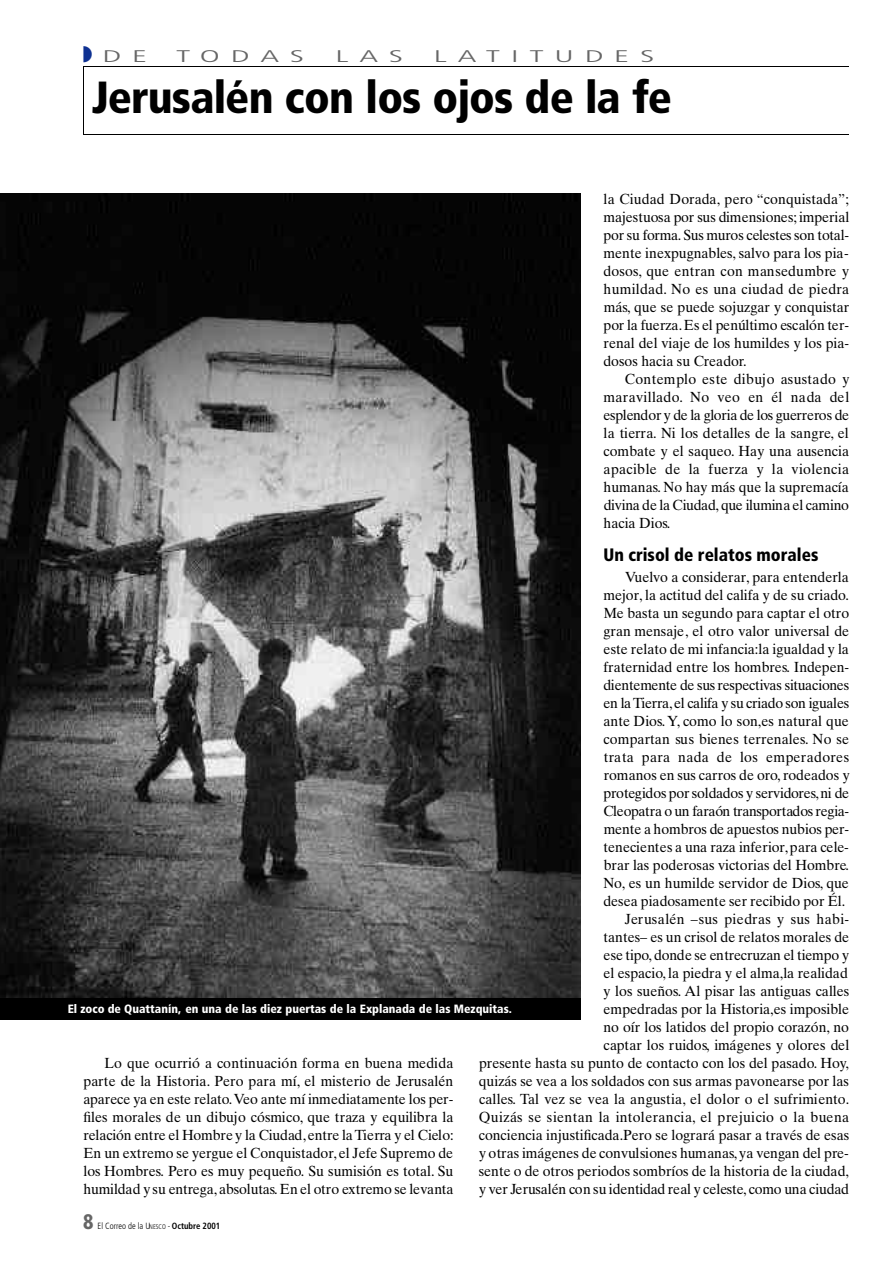
<style>
.page{position:relative;width:893px;height:1263px;background:#fff}
.page>*{position:absolute;margin:0;border:0;box-sizing:border-box;transform-origin:0 0}
.t1{font:900 condensed 45px "Frutiger";letter-spacing:-.015em;color:#000}
.t2{font:900 condensed 21px "Frutiger";color:#666;scale:.95 1}
.t3{font:900 condensed 18px "Frutiger";color:#000;scale:.96 1}
.t4{font:300 condensed 16.8px "Frutiger";color:#666;scale:2 1}
.t5{font:14.7px/18px "Times Ten";color:#000;text-align:justify;scale:.96 1}
.t6{font:14.7px "Times Ten";letter-spacing:.02em;color:#000;scale:.96 1}
.t7{font:14.7px "Times Ten";letter-spacing:-.03em;color:#000;scale:.96 1}
.t8{font:14.7px "Times Ten";letter-spacing:.025em;color:#000;scale:.96 1}
.t9{font:900 condensed 12px "Frutiger";color:#fff}
.t10{font:300 condensed 9px "Frutiger";color:#000;scale:.95 1}
.s1{color:#0e3192}
.s2{font-size:6.75px}
.s3{font-weight:700}
</style>
<div class="page">
<hr style="left:83px;top:66px;width:1px;height:69px;background:#000">
<img style="left:0;top:193px;width:580px;height:806px">
<div style="left:0;top:999px;width:580px;height:21px;background:#000"></div>
<hr style="left:83px;top:134px;width:766px;height:1px;background:#000">
<hr style="left:83px;top:66px;width:766px;height:1px;background:#000">
<p class="t4" style="left:83px;top:50px;width:34px"><span class="s1">◗</span> D E</p>
<p class="t4" style="left:176px;top:50px;width:66px">T O D A S</p>
<p class="t4" style="left:335px;top:50px;width:35px">L A S</p>
<p class="t4" style="left:434px;top:50px;width:112px">L A T I T U D E S</p>
<h1 class="t1" style="left:92px;top:79px;width:582px">Jerusalén con los ojos de la fe</h1>
<p class="t5" style="left:603px;top:191px;width:258px">la Ciudad Dorada, pero “ c o n q u i s t a d a ” ; majestuosa por sus dimensiones; i m p e r i a l por su forma. Sus muros celestes son total&shy;mente inexpugnables, salvo para los pia&shy;d o s o s, que entran con mansedumbre y h u m i l d a d . No es una ciudad de piedra más, que se puede sojuzgar y conquistar por la fuerza.Es el penúltimo escalón ter&shy;renal del viaje de los humildes y los pia&shy;dosos hacia su Creador.</p>
<p class="t5" style="left:603px;top:371px;width:258px;text-indent:21px">Contemplo este dibujo asustado y m a r a v i l l a d o. No veo en él nada del esplendor y de la gloria de los guerreros de la tierra. Ni los detalles de la sangre, e l combate y el saqueo. Hay una ausencia apacible de la fuerza y la violencia humanas. No hay más que la supremacía divina de la Ciudad, que ilumina el camino hacia Dios.</p>
<p class="t3" style="left:603px;top:547px;width:225px">Un crisol de relatos morales</p>
<p class="t5" style="left:625px;top:569px;width:234px">Vuelvo a considerar, para entenderla</p>
<p class="t5" style="left:603px;top:587px;width:257px">mejor, la actitud del califa y de su criado.</p>
<p class="t5" style="left:603px;top:605px;width:257px">Me basta un segundo para captar el otro</p>
<p class="t5" style="left:603px;top:623px;width:257px">gran mensaje, el otro valor universal de</p>
<p class="t5" style="left:603px;top:641px;width:257px">este relato de mi infancia:la igualdad y la</p>
<p class="t5" style="left:603px;top:659px;width:257px">fraternidad entre los hombres. Indepen-</p>
<p class="t5" style="left:603px;top:677px;width:257px">dientemente de sus respectivas situaciones</p>
<p class="t7" style="left:603px;top:697px;width:257px">en la Ti e r r a ,el califa y su criado son iguales</p>
<p class="t5" style="left:603px;top:713px;width:257px">ante Dios. Y, como lo son,es natural que</p>
<p class="t5" style="left:603px;top:731px;width:257px">compartan sus bienes terrenales. No se</p>
<p class="t8" style="left:603px;top:751px;width:257px">trata para nada de los emperadores</p>
<p class="t5" style="left:603px;top:767px;width:258px">romanos en sus carros de oro, rodeados y</p>
<p class="t5" style="left:603px;top:785px;width:257px">protegidos por soldados y servidores,ni de</p>
<p class="t7" style="left:603px;top:805px;width:258px">Cleopatra o un faraón transportados regia-</p>
<p class="t5" style="left:603px;top:821px;width:257px">mente a hombros de apuestos nubios per-</p>
<p class="t5" style="left:603px;top:839px;width:257px">tenecientes a una raza inferior,para cele-</p>
<p class="t5" style="left:603px;top:857px;width:257px">brar las poderosas victorias del Hombre.</p>
<p class="t5" style="left:603px;top:875px;width:257px">No, es un humilde servidor de Dios, que</p>
<p class="t5" style="left:603px;top:893px;width:253px">desea piadosamente ser recibido por Él.</p>
<p class="t6" style="left:625px;top:913px;width:235px">Jerusalén –sus piedras y sus habi-</p>
<p class="t5" style="left:603px;top:929px;width:257px">tantes– es un crisol de relatos morales de</p>
<p class="t5" style="left:603px;top:947px;width:257px">ese tipo, donde se entrecruzan el tiempo y</p>
<p class="t5" style="left:603px;top:965px;width:256px">el espacio, la piedra y el alma,la realidad</p>
<p class="t5" style="left:603px;top:983px;width:257px">y los sueños. Al pisar las antiguas calles</p>
<p class="t5" style="left:603px;top:1001px;width:257px">empedradas por la Historia,es imposible</p>
<p class="t5" style="left:603px;top:1019px;width:257px">no oír los latidos del propio corazón, no</p>
<p class="t5" style="left:603px;top:1037px;width:257px">captar los ruidos, imágenes y olores del</p>
<p class="t5" style="left:479px;top:1055px;width:387px">presente hasta su punto de contacto con los del pasado. Hoy,</p>
<p class="t5" style="left:479px;top:1073px;width:387px">quizás se vea a los soldados con sus armas pavonearse por las</p>
<p class="t5" style="left:479px;top:1091px;width:387px">c a l l e s. Tal vez se vea la angustia, el dolor o el sufrimiento.</p>
<p class="t6" style="left:479px;top:1111px;width:387px">Quizás se sientan la intolerancia, el prejuicio o la buena</p>
<p class="t5" style="left:479px;top:1127px;width:387px">conciencia injustificada.Pero se logrará pasar a través de esas</p>
<p class="t5" style="left:479px;top:1145px;width:387px">y otras imágenes de convulsiones humanas, ya vengan del pre-</p>
<p class="t5" style="left:479px;top:1163px;width:387px">sente o de otros periodos sombríos de la historia de la ciudad,</p>
<p class="t5" style="left:479px;top:1181px;width:387px">y ver Jerusalén con su identidad real y celeste, como una ciudad</p>
<p class="t9" style="left:68px;top:1004px;width:446px">El zoco de Quattanín, en una de las diez puertas de la Explanada de las Mezquitas.</p>
<p class="t5" style="left:83px;top:1055px;width:387px;text-indent:21px">Lo que ocurrió a continuación forma en buena medida parte de la Historia. Pero para mí, el misterio de Je r u s a l é n aparece ya en este relato.Veo ante mí inmediatamente los per&shy;files morales de un dibujo cósmico, que traza y equilibra la relación entre el Hombre y la Ciudad,entre la Tierra y el Cielo:<br>En un extremo se yergue el Conquistador, el Jefe Supremo de los Hombres. Pero es muy pequeño. Su sumisión es total. Su humildad y su entrega, a b s o l u t a s. En el otro extremo se levanta</p>
<h2 class="t2" style="left:83px;top:1213px;width:12px">8</h2>
<p class="t10" style="left:98px;top:1222px;width:131px">El Correo de la U<span class="s2">NESCO</span> - <span class="s3">Octubre 2001</span></p>
</div>
